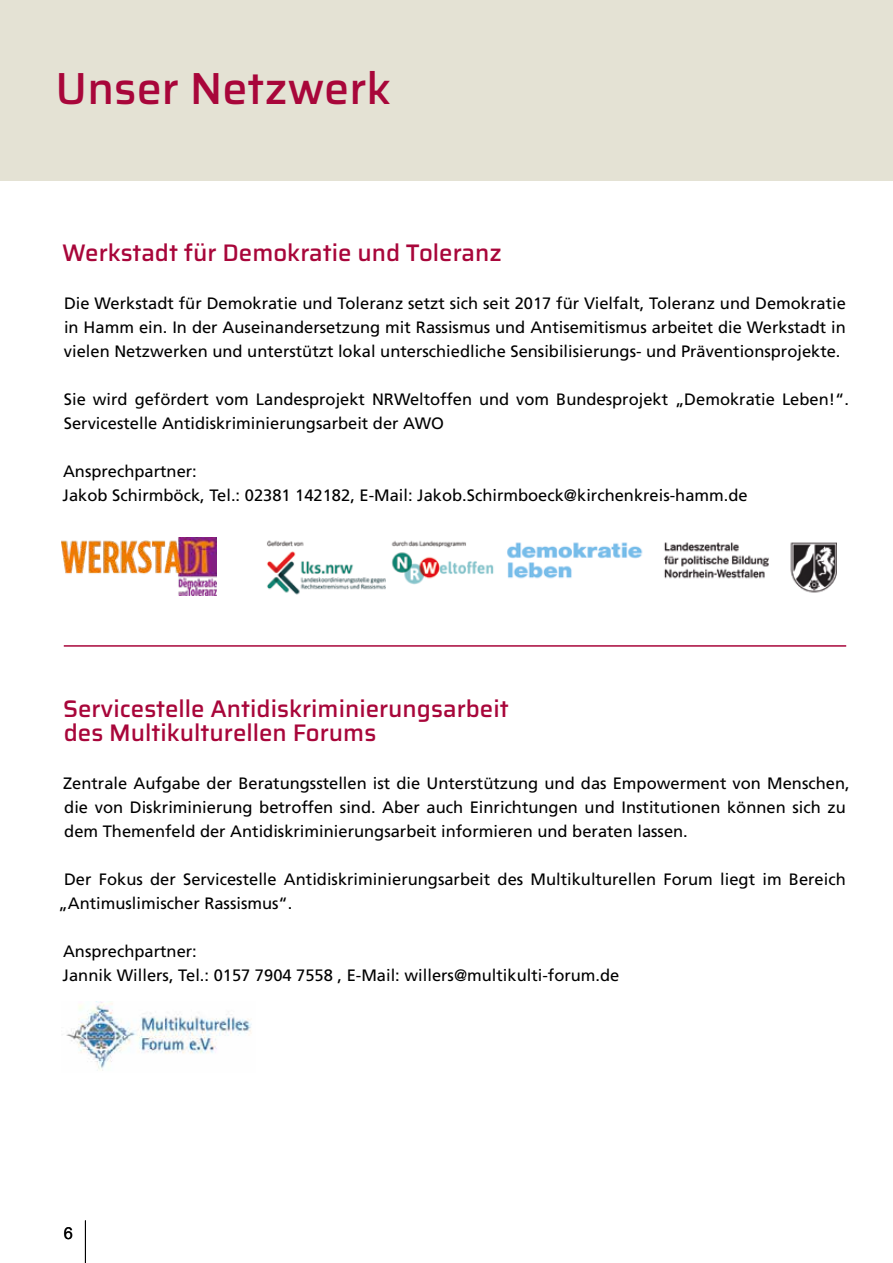
<style>
.page{position:relative;width:893px;height:1263px;background:#fff}
.page>*{position:absolute;margin:0;border:0;box-sizing:border-box;transform-origin:0 0}
.t1{font:500 45px "Saira";color:#a8063a}
.t2{font:500 24px/24px "Saira";color:#a8063a}
.t3{font:16.5px/24px "Frutiger";color:#000}
.t4{font:16.5px "Arial";color:#000}
</style>
<div class="page">
<hr style="left:85px;top:1220px;width:1px;height:43px;background:#000">
<hr style="left:64px;top:645px;width:782px;height:2px;background:#a8063a">
<img style="left:66px;top:1001px;width:186px;height:70px">
<div style="left:0;top:0;width:893px;height:181px;background:#e4e2d4"></div>
<img style="left:62px;top:538px;width:155px;height:57px">
<img style="left:267px;top:540px;width:569px;height:55px">
<h1 class="t1" style="left:56px;top:54px;width:337px">Unser Netzwerk</h1>
<h2 class="t2" style="left:62px;top:240px;width:441px">Werkstadt für Demokratie und Toleranz</h2>
<p class="t3" style="left:64px;top:291px;width:783px;text-align:justify">Die Werkstadt für Demokratie und Toleranz setzt sich seit 2017 für Vielfalt, Toleranz und Demokratie in Hamm ein. In der Auseinandersetzung mit Rassismus und Antisemitismus arbeitet die Werkstadt in vielen Netzwerken und unterstützt lokal unterschiedliche Sensibilisierungs- und Präventionsprojekte.</p>
<p class="t3" style="left:64px;top:387px;width:786px">Sie wird gefördert vom Landesprojekt NRWeltoffen und vom Bundesprojekt „Demokratie Leben!“.<br>Servicestelle Antidiskriminierungsarbeit der AWO</p>
<p class="t3" style="left:63px;top:459px;width:687px">Ansprechpartner:<br>Jakob Schirmböck, Tel.: 02381 142182, E-Mail: Jakob.Schirmboeck@kirchenkreis-hamm.de</p>
<h2 class="t2" style="left:63px;top:696px;width:447px">Servicestelle Antidiskriminierungsarbeit des Multikulturellen Forums</h2>
<p class="t3" style="left:63px;top:771px;width:788px">Zentrale Aufgabe der Beratungsstellen ist die Unterstützung und das Empowerment von Menschen, die von Diskriminierung betroffen sind. Aber auch Einrichtungen und Institutionen können sich zu dem Themenfeld der Antidiskriminierungsarbeit informieren und beraten lassen.</p>
<p class="t3" style="left:59px;top:867px;width:789px;text-indent:5px">Der Fokus der Servicestelle Antidiskriminierungsarbeit des Multikulturellen Forum liegt im Bereich „Antimuslimischer Rassismus“.</p>
<p class="t3" style="left:63px;top:939px;width:558px">Ansprechpartner:<br>Jannik Willers, Tel.: 0157 7904 7558 , E-Mail: willers@multikulti-forum.de</p>
<p class="t4" style="left:64px;top:1222px;width:11px">6</p>
</div>
